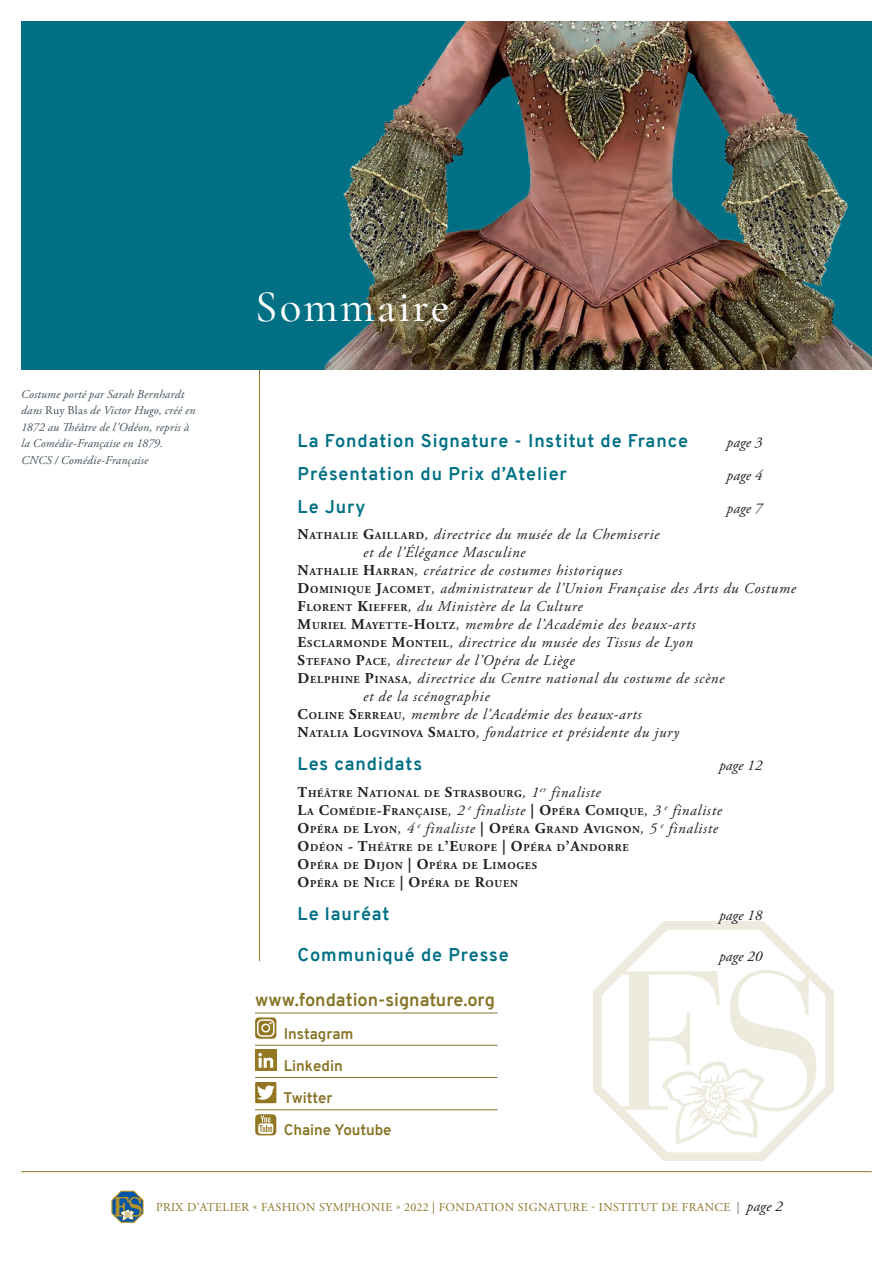
<style>
.page{position:relative;width:893px;height:1263px;background:#fff}
.page>*{position:absolute;margin:0;border:0;box-sizing:border-box;transform-origin:0 0}
.t1{font:500 45px "Cormorant Garamond";letter-spacing:.05em;color:#fff}
.t2{font:700 18px "Overpass";letter-spacing:.05em;color:#017084}
.t3{font:700 18px "Overpass";color:#887426}
.t4{font:italic 15px/18px "Adobe Garamond Pro";letter-spacing:.05em;color:#231f20}
.t5{font:700 15px "Overpass";color:#887426}
.t6{font:italic 12px/16.5px "Adobe Garamond Pro";letter-spacing:.015em;color:#415057}
.t7{font:12px "Adobe Garamond Pro";letter-spacing:.035em;color:#887426}
.t8{font:700 10.5px "Adobe Garamond Pro";letter-spacing:.07em;color:#231f20}
.s1{font-style:normal}
.s2{font-weight:700;font-style:normal}
.s3{font-weight:700;font-style:normal;font-size:10.5px}
.s4{font-style:inherit}
.s5{font-size:15px}
.s6{font-weight:400;font-style:italic;font-size:15px}
.s7{color:#636366}
.s8{font-style:italic;font-size:15px;color:#231f20}
</style>
<div class="page">
<hr style="left:21px;top:1171px;width:851px;height:1px;background:#887426">
<svg style="left:111px;top:1191px;width:33px;height:32px"></svg>
<div style="left:21px;top:21px;width:851px;height:349px;background:#017084"></div>
<img style="left:324px;top:21px;width:548px;height:349px">
<img style="left:594px;top:921px;width:239px;height:239px">
<hr style="left:255px;top:1013px;width:242px;height:1px;background:#887426">
<hr style="left:255px;top:1045px;width:242px;height:1px;background:#887426">
<hr style="left:255px;top:1077px;width:242px;height:1px;background:#887426">
<hr style="left:255px;top:1109px;width:242px;height:1px;background:#887426">
<svg style="left:255px;top:1017px;width:21px;height:22px"></svg>
<div style="left:255px;top:1050px;width:21px;height:21px;background:#947823"></div>
<svg style="left:258px;top:1053px;width:15px;height:15px"></svg>
<svg style="left:255px;top:1082px;width:21px;height:21px"></svg>
<svg style="left:255px;top:1114px;width:21px;height:21px"></svg>
<hr style="left:259px;top:370px;width:1px;height:591px;background:#887426">
<p class="t6" style="left:21px;top:386px;width:176px">Costume porté par Sarah Bernhardt dans <span class="s1">Ruy Blas</span> de Victor Hugo, créé en 1872 au Théâtre de l’Odéon, repris à la Comédie-Française en 1879.</p>
<p class="t6" style="left:21px;top:452px;width:128px">CNCS / Comédie-Française</p>
<p class="t1" style="left:255px;top:279px;width:196px">Sommaire</p>
<p class="t2" style="left:298px;top:428px;width:392px">La Fondation Signature - Institut de France</p>
<p class="t4" style="left:727px;top:433px;width:37px">page 3</p>
<p class="t2" style="left:298px;top:461px;width:271px">Présentation du Prix d’Atelier</p>
<p class="t4" style="left:727px;top:466px;width:37px">page 4</p>
<p class="t2" style="left:298px;top:494px;width:69px">Le Jury</p>
<p class="t4" style="left:727px;top:499px;width:37px">page 7</p>
<p class="t4" style="left:363px;top:526px;width:298px;text-indent:-65px"><span class="s2">N</span><span class="s3">ATHALIE</span> <span class="s2">G</span><span class="s3">AILLARD</span><span class="s4">,</span> directrice du musée de la Chemiserie et de l’Élégance Masculine</p>
<p class="t4" style="left:298px;top:562px;width:326px"><span class="s2">N</span><span class="s3">ATHALIE</span> <span class="s2">H</span><span class="s3">ARRAN</span>, créatrice de costumes historiques</p>
<p class="t4" style="left:298px;top:580px;width:500px"><span class="s2">D</span><span class="s3">OMINIQUE</span> <span class="s2">J</span><span class="s3">ACOMET</span>, administrateur de l’Union Française des Arts du Costume</p>
<p class="t4" style="left:298px;top:598px;width:286px"><span class="s2">F</span><span class="s3">LORENT</span> <span class="s2">K</span><span class="s3">IEFFER</span>, du Ministère de la Culture</p>
<p class="t4" style="left:298px;top:616px;width:399px"><span class="s2">M</span><span class="s3">URIEL</span> <span class="s2">M</span><span class="s3">AYETTE</span><span class="s2">-H</span><span class="s3">OLTZ</span>, membre de l’Académie des beaux-arts</p>
<p class="t4" style="left:298px;top:634px;width:397px"><span class="s2">E</span><span class="s3">SCLARMONDE</span> <span class="s2">M</span> <span class="s3">ONTEIL</span>, directrice du musée des Tissus de Lyon</p>
<p class="t4" style="left:298px;top:652px;width:278px"><span class="s2">S</span><span class="s3">TEFANO</span> <span class="s2">P</span><span class="s3">ACE</span>, directeur de l’Opéra de Liège</p>
<p class="t4" style="left:363px;top:670px;width:363px;text-indent:-65px"><span class="s2">D</span><span class="s3">ELPHINE</span> <span class="s2">P</span><span class="s3">INASA</span>, directrice du Centre national du costume de scène et de la scénographie</p>
<p class="t4" style="left:298px;top:706px;width:345px"><span class="s2">C</span><span class="s3">OLINE</span> <span class="s2">S</span><span class="s3">ERREAU</span>, membre de l’Académie des beaux-arts</p>
<p class="t4" style="left:298px;top:724px;width:383px"><span class="s2">N</span><span class="s3">ATALIA</span> <span class="s2">L</span><span class="s3">OGVINOVA</span> <span class="s2">S</span><span class="s3">MALTO</span>, fondatrice et présidente du jury</p>
<p class="t2" style="left:298px;top:751px;width:126px">Les candidats</p>
<p class="t4" style="left:719px;top:757px;width:45px">page 12</p>
<p class="t8" style="left:298px;top:787px;width:304px"><span class="s5">T</span>HÉÂTRE <span class="s5">N</span>ATIONAL DE <span class="s5">S</span>TRASBOURG<span class="s6">, 1</span><sup>er</sup> <span class="s6">finaliste</span></p>
<p class="t8" style="left:298px;top:805px;width:426px"><span class="s5">L</span>A <span class="s5">C</span>OMÉDIE<span class="s5">-F</span>RANÇAISE<span class="s6">, 2</span> <sup>e</sup> <span class="s6">finaliste</span> <span class="s5">| O</span>PÉRA <span class="s5">C</span>OMIQUE<span class="s6">, 3</span> <sup>e</sup> <span class="s6">finaliste</span></p>
<p class="t8" style="left:298px;top:823px;width:422px"><span class="s5">O</span>PÉRA DE <span class="s5">L</span>YON<span class="s6">, 4</span> <sup>e</sup> <span class="s6">finaliste</span> <span class="s5">| O</span>PÉRA <span class="s5">G</span>RAND <span class="s5">A</span>VIGNON<span class="s6">, 5</span> <sup>e</sup> <span class="s6">finaliste</span></p>
<p class="t8" style="left:298px;top:841px;width:333px"><span class="s5">O</span>DÉON <span class="s5">- T</span>HÉÂTRE DE L<span class="s5">’E</span>UROPE <span class="s5">| O</span>PÉRA D<span class="s5">’A</span>NDORRE</p>
<p class="t8" style="left:298px;top:859px;width:241px"><span class="s5">O</span>PÉRA DE <span class="s5">D</span>IJON <span class="s5">| O</span>PÉRA DE <span class="s5">L</span>IMOGES</p>
<p class="t8" style="left:298px;top:877px;width:222px"><span class="s5">O</span>PÉRA DE <span class="s5">N</span>ICE <span class="s5">| O</span>PÉRA DE <span class="s5">R</span>OUEN</p>
<p class="t2" style="left:298px;top:901px;width:93px">Le lauréat</p>
<p class="t4" style="left:719px;top:906px;width:45px">page 18</p>
<p class="t2" style="left:298px;top:942px;width:213px">Communiqué de Presse</p>
<p class="t4" style="left:719px;top:948px;width:45px">page 20</p>
<p class="t3" style="left:255px;top:987px;width:241px">www.fondation-signature.org</p>
<p class="t5" style="left:284px;top:1023px;width:71px">Instagram</p>
<p class="t5" style="left:284px;top:1055px;width:60px">Linkedin</p>
<p class="t5" style="left:283px;top:1087px;width:51px">Twitter</p>
<p class="t5" style="left:284px;top:1119px;width:109px">Chaine Youtube</p>
<p class="t7" style="left:156px;top:1200px;width:628px">PRIX D’ATELIER « FASHION SYMPHONIE » 2022 | FONDATION SIGNATURE - INSTITUT DE FRANCE <span class="s7">|</span> <span class="s8">page 2</span></p>
</div>
